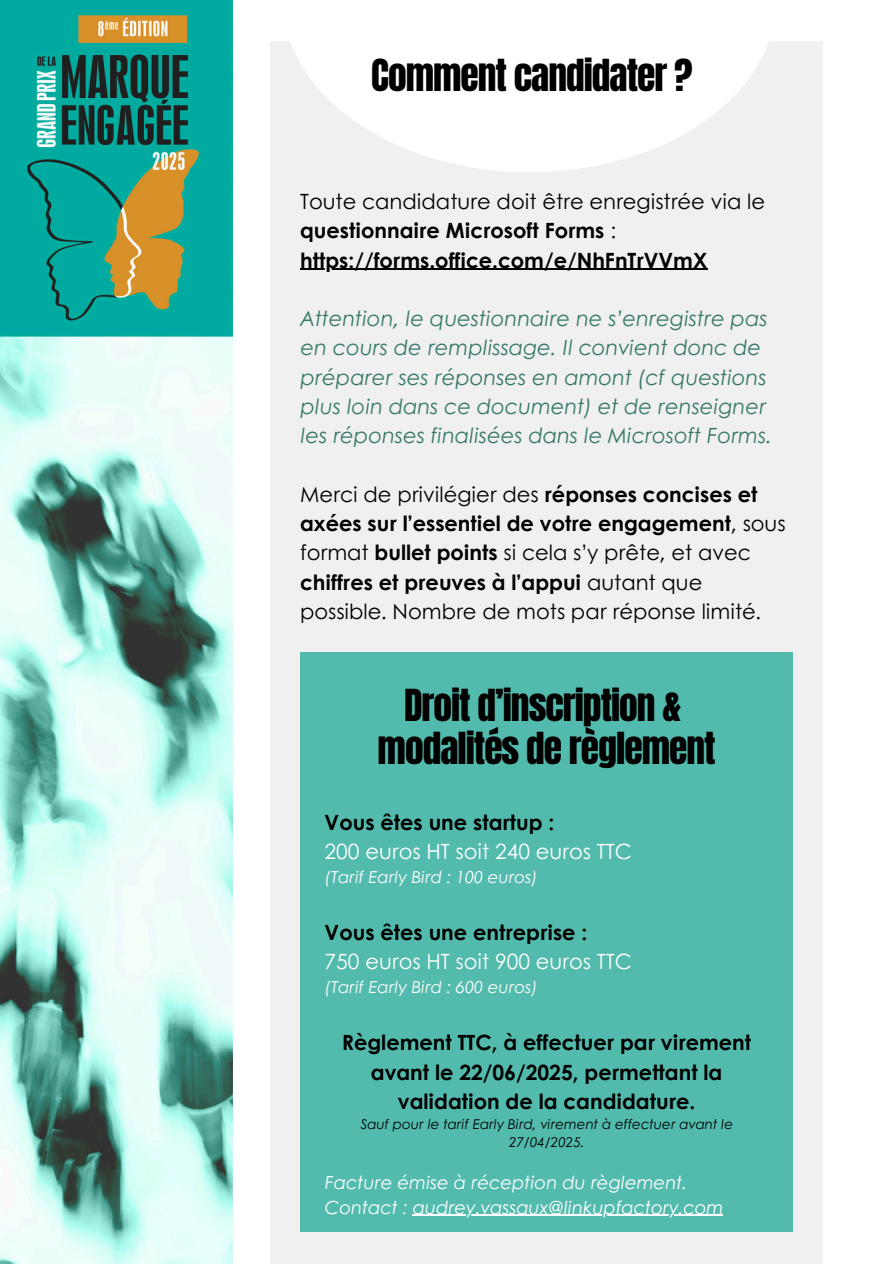
<style>
.page{position:relative;width:894px;height:1264px;background:#fff}
.page>*{position:absolute;margin:0;border:0;box-sizing:border-box;transform-origin:0 0}
.t1{font:37.5px/42.8px "Anton";letter-spacing:-.025em;color:#000;text-align:center}
.t2{font:700 21px/29.2px "Century Gothic";color:#000}
.t3{font:italic 21px/29.2px "Century Gothic";color:#35786a}
.t4{font:21px/29.2px "Century Gothic";color:#000}
.t5{font:21px/29.2px "Century Gothic";color:#fdfdfa}
.t6{font:21px/29.2px "Century Gothic";color:#fff}
.t7{font:italic 18px "Century Gothic";color:#fff}
.t8{font:italic 16.5px "Century Gothic";color:#fff}
.t9{font:italic 16.5px "Century Gothic";color:#fdfdfa}
.t10{font:italic 13.5px/18px "Century Gothic";color:#000;text-align:center}
.s1{font-weight:700}
.s2{font-weight:400}
.s3{font-weight:700;color:#000}
</style>
<div class="page">
<div style="left:270px;top:42px;width:552px;height:1221px;background:#f0f0f0"></div>
<svg style="left:283px;top:41px;width:493px;height:131px"></svg>
<div style="left:300px;top:652px;width:492px;height:580px;background:#53bbad"></div>
<img style="left:0;top:0;width:232px;height:1263px">
<hr style="left:300px;top:269px;width:407px;height:1px;background:#000">
<hr style="left:412px;top:1214px;width:311px;height:1px;background:#fff">
<h2 class="t1" style="left:371px;top:55px;width:322px">Comment candidater ?</h2>
<p class="t4" style="left:300px;top:186px;width:466px">Toute candidature doit être enregistrée via le <span class="s1">questionnaire Microsoft Forms</span> :</p>
<p class="t2" style="left:300px;top:244px;width:408px">https://forms.office.com/e/NhFnTrVVmX</p>
<p class="t3" style="left:300px;top:303px;width:468px">Attention, le questionnaire ne s’enregistre pas en cours de remplissage. Il convient donc de préparer ses réponses en amont (cf questions</p>
<p class="t3" style="left:300px;top:391px;width:473px">plus loin dans ce document) et de renseigner les réponses finalisées dans le Microsoft Forms.</p>
<p class="t2" style="left:300px;top:478px;width:486px"><span class="s2">Merci de privilégier des</span> réponses concises et axées sur l’essentiel de votre engagement<span class="s2">, sous</span></p>
<h2 class="t4" style="left:300px;top:537px;width:462px">format <span class="s1">bullet points</span> si cela s’y prête, et avec <span class="s1">chiffres et preuves à l’appui</span> autant que possible. Nombre de mots par réponse limité.</h2>
<h2 class="t1" style="left:377px;top:685px;width:339px">Droit d’inscription &amp; modalités de règlement</h2>
<h2 class="t6" style="left:324px;top:806px;width:309px"><span class="s3">Vous êtes une startup :<br></span>200 euros HT soit 240 euros TTC</h2>
<h2 class="t8" style="left:324px;top:864px;width:214px">(Tarif Early Bird : 100 euros)</h2>
<h2 class="t5" style="left:324px;top:916px;width:309px"><span class="s3">Vous êtes une entreprise :<br></span>750 euros HT soit 900 euros TTC</h2>
<h2 class="t9" style="left:324px;top:974px;width:214px">(Tarif Early Bird : 600 euros)</h2>
<h2 class="t2" style="left:342px;top:1027px;width:410px;text-align:center">Règlement TTC, à effectuer par virement avant le 22/06/2025, permettant la validation de la candidature.</h2>
<h2 class="t10" style="left:360px;top:1114px;width:374px">Sauf pour le tarif Early Bird, virement à effectuer avant le<br>27/04/2025.</h2>
<p class="t7" style="left:324px;top:1168px;width:363px">Facture émise à réception du règlement.</p>
<p class="t7" style="left:324px;top:1193px;width:400px">Contact : audrey.vassaux@linkupfactory.com</p>
</div>
